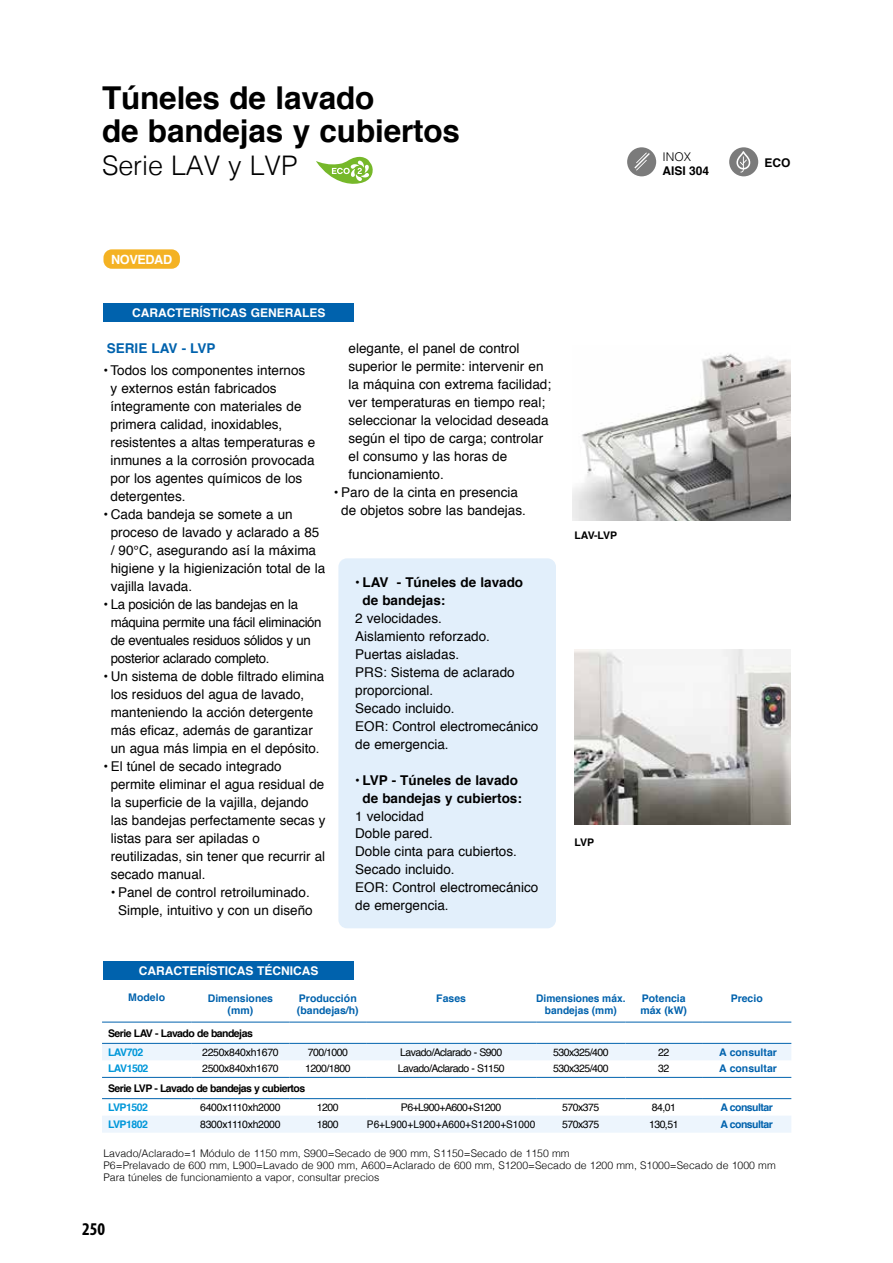
<style>
.page{position:relative;width:893px;height:1263px;background:#fff}
.page>*{position:absolute;margin:0;border:0;box-sizing:border-box;transform-origin:0 0}
.t1{font:700 31.5px/33px "Helvetica";letter-spacing:-.005em;color:#000}
.t2{font:300 27px "Helvetica";letter-spacing:-.005em;color:#000}
.t3{font:700 condensed 18px "Myriad Pro";color:#000}
.t4{font:13.5px/18px "Helvetica";color:#000}
.t5{font:13.5px/18px "Helvetica";letter-spacing:-.025em;color:#000}
.t6{font:700 13.5px/18px "Helvetica";color:#000}
.t7{font:700 13.5px "Helvetica";color:#0062ad}
.t8{font:700 12.75px "Helvetica";letter-spacing:-.03em;color:#fff}
.t9{font:700 12px "Helvetica";color:#fff}
.t10{font:700 12px "Helvetica";color:#000}
.t11{font:300 12px "Helvetica";color:#000}
.t12{font:300 10.5px/12px "Helvetica";color:#000}
.t13{font:10.5px "Helvetica";letter-spacing:-.05em;color:#000}
.t14{font:700 10.5px/12px "Helvetica";color:#0062ad;text-align:center}
.t15{font:700 10.5px "Helvetica";letter-spacing:-.05em;color:#000}
.t16{font:10.5px "Helvetica";letter-spacing:-.03em;color:#000}
.t17{font:10.5px "Helvetica";color:#000;scale:.96 1}
.t18{font:700 10.5px "Helvetica";letter-spacing:-.05em;color:#0097d9}
.t19{font:700 10.5px "Helvetica";letter-spacing:-.05em;color:#0062ad}
</style>
<div class="page">
<div style="left:338px;top:558px;width:218px;height:370px;background:#e2effb;border-radius:9px"></div>
<div style="left:103px;top:303px;width:251px;height:19px;background:#0062ad"></div>
<div style="left:104px;top:961px;width:250px;height:19px;background:#0062ad"></div>
<svg style="left:102px;top:1044px;width:689px;height:89px"></svg>
<hr style="left:102px;top:1022px;width:89px;height:1px;background:#0062ad">
<hr style="left:191px;top:1022px;width:99px;height:1px;background:#0062ad">
<hr style="left:290px;top:1022px;width:76px;height:1px;background:#0062ad">
<hr style="left:366px;top:1022px;width:170px;height:1px;background:#0062ad">
<hr style="left:536px;top:1022px;width:89px;height:1px;background:#0062ad">
<hr style="left:625px;top:1022px;width:77px;height:1px;background:#0062ad">
<hr style="left:702px;top:1022px;width:89px;height:1px;background:#0062ad">
<hr style="left:102px;top:1043px;width:89px;height:1px;background:#0062ad">
<hr style="left:191px;top:1043px;width:99px;height:1px;background:#0062ad">
<hr style="left:290px;top:1043px;width:76px;height:1px;background:#0062ad">
<hr style="left:366px;top:1043px;width:170px;height:1px;background:#0062ad">
<hr style="left:536px;top:1043px;width:89px;height:1px;background:#0062ad">
<hr style="left:625px;top:1043px;width:77px;height:1px;background:#0062ad">
<hr style="left:702px;top:1043px;width:89px;height:1px;background:#0062ad">
<hr style="left:102px;top:1077px;width:89px;height:1px;background:#0062ad">
<hr style="left:191px;top:1077px;width:99px;height:1px;background:#0062ad">
<hr style="left:290px;top:1077px;width:76px;height:1px;background:#0062ad">
<hr style="left:366px;top:1077px;width:170px;height:1px;background:#0062ad">
<hr style="left:536px;top:1077px;width:89px;height:1px;background:#0062ad">
<hr style="left:625px;top:1077px;width:77px;height:1px;background:#0062ad">
<hr style="left:702px;top:1077px;width:89px;height:1px;background:#0062ad">
<hr style="left:102px;top:1098px;width:89px;height:1px;background:#0062ad">
<hr style="left:191px;top:1098px;width:99px;height:1px;background:#0062ad">
<hr style="left:290px;top:1098px;width:76px;height:1px;background:#0062ad">
<hr style="left:366px;top:1098px;width:170px;height:1px;background:#0062ad">
<hr style="left:536px;top:1098px;width:89px;height:1px;background:#0062ad">
<hr style="left:625px;top:1098px;width:77px;height:1px;background:#0062ad">
<hr style="left:702px;top:1098px;width:89px;height:1px;background:#0062ad">
<svg style="left:627px;top:147px;width:29px;height:29px"></svg>
<svg style="left:634px;top:152px;width:16px;height:19px"></svg>
<svg style="left:729px;top:147px;width:29px;height:29px"></svg>
<svg style="left:736px;top:151px;width:14px;height:22px"></svg>
<svg style="left:316px;top:156px;width:57px;height:28px"></svg>
<div style="left:103px;top:249px;width:77px;height:20px;background:#f4b223;border-radius:8px"></div>
<img style="left:574px;top:650px;width:217px;height:175px">
<img style="left:572px;top:353px;width:219px;height:168px">
<h1 class="t1" style="left:102px;top:82px;width:360px">Túneles de lavado<br>de bandejas y cubiertos</h1>
<h2 class="t2" style="left:102px;top:142px;width:197px">Serie LAV y LVP</h2>
<p class="t8" style="left:111px;top:249px;width:63px">NOVEDAD</p>
<p class="t9" style="left:132px;top:303px;width:195px">CARACTERÍSTICAS GENERALES</p>
<p class="t7" style="left:107px;top:337px;width:110px">SERIE LAV - LVP</p>
<p class="t4" style="left:111px;top:361px;width:206px;text-indent:-7px">• Todos los componentes internos y externos están fabricados íntegramente con materiales de primera calidad, inoxidables, resistentes a altas temperaturas e inmunes a la corrosión provocada por los agentes químicos de los detergentes.</p>
<p class="t4" style="left:111px;top:505px;width:216px;text-indent:-7px">• Cada bandeja se somete a un proceso de lavado y aclarado a 85 / 90°C, asegurando así la máxima higiene y la higienización total de la vajilla lavada.</p>
<p class="t5" style="left:111px;top:595px;width:212px;text-indent:-7px">• La posición de las bandejas en la máquina permite una fácil eliminación de eventuales residuos sólidos y un posterior aclarado completo.</p>
<p class="t4" style="left:111px;top:667px;width:215px;text-indent:-7px">• Un sistema de doble filtrado elimina los residuos del agua de lavado, manteniendo la acción detergente más eficaz, además de garantizar un agua más limpia en el depósito.</p>
<p class="t4" style="left:111px;top:757px;width:216px;text-indent:-7px">• El túnel de secado integrado permite eliminar el agua residual de la superficie de la vajilla, dejando las bandejas perfectamente secas y listas para ser apiladas o reutilizadas, sin tener que recurrir al secado manual.</p>
<p class="t4" style="left:111px;top:883px;width:203px;text-align:center">• Panel de control retroiluminado.<br>Simple, intuitivo y con un diseño</p>
<p class="t4" style="left:348px;top:339px;width:204px">elegante, el panel de control superior le permite: intervenir en la máquina con extrema facilidad; ver temperaturas en tiempo real; seleccionar la velocidad deseada según el tipo de carga; controlar el consumo y las horas de funcionamiento.</p>
<p class="t4" style="left:334px;top:483px;width:193px;text-align:center">• Paro de la cinta en presencia de objetos sobre las bandejas.</p>
<p class="t6" style="left:362px;top:573px;width:162px;text-indent:-7px">• LAV - Túneles de lavado de bandejas:</p>
<p class="t4" style="left:355px;top:609px;width:185px">2 velocidades.<br>Aislamiento reforzado.<br>Puertas aisladas.<br>PRS: Sistema de aclarado proporcional.<br>Secado incluido.<br>EOR: Control electromecánico de emergencia.</p>
<p class="t6" style="left:355px;top:771px;width:168px;text-align:center">• LVP - Túneles de lavado de bandejas y cubiertos:</p>
<p class="t4" style="left:355px;top:807px;width:185px">1 velocidad<br>Doble pared.<br>Doble cinta para cubiertos.<br>Secado incluido.<br>EOR: Control electromecánico de emergencia.</p>
<p class="t15" style="left:574px;top:527px;width:44px">LAV-LVP</p>
<p class="t15" style="left:574px;top:833px;width:21px">LVP</p>
<p class="t11" style="left:662px;top:146px;width:30px">INOX</p>
<p class="t10" style="left:662px;top:161px;width:48px">AISI 304</p>
<p class="t10" style="left:764px;top:153px;width:28px">ECO</p>
<p class="t9" style="left:139px;top:961px;width:181px">CARACTERÍSTICAS TÉCNICAS</p>
<p class="t14" style="left:128px;top:991px;width:38px">Modelo</p>
<p class="t14" style="left:208px;top:993px;width:67px">Dimensiones (mm)</p>
<p class="t14" style="left:297px;top:993px;width:63px;text-align:left">Producción (bandejas/h)</p>
<p class="t14" style="left:436px;top:993px;width:31px">Fases</p>
<p class="t14" style="left:536px;top:993px;width:91px">Dimensiones máx. bandejas (mm)</p>
<p class="t14" style="left:640px;top:993px;width:48px;text-align:left">Potencia máx (kW)</p>
<p class="t14" style="left:731px;top:993px;width:34px">Precio</p>
<p class="t15" style="left:108px;top:1024px;width:146px">Serie LAV - Lavado de bandejas</p>
<p class="t18" style="left:108px;top:1044px;width:37px">LAV702</p>
<p class="t16" style="left:202px;top:1044px;width:78px">2250x840xh1670</p>
<p class="t13" style="left:308px;top:1044px;width:42px">700/1000</p>
<p class="t13" style="left:400px;top:1044px;width:104px">Lavado/Aclarado - S900</p>
<p class="t13" style="left:553px;top:1044px;width:57px">530x325/400</p>
<p class="t13" style="left:658px;top:1044px;width:13px">22</p>
<p class="t14" style="left:719px;top:1046px;width:59px">A consultar</p>
<p class="t18" style="left:108px;top:1060px;width:42px">LAV1502</p>
<p class="t16" style="left:202px;top:1061px;width:78px">2500x840xh1670</p>
<p class="t13" style="left:305px;top:1061px;width:47px">1200/1800</p>
<p class="t13" style="left:398px;top:1061px;width:108px">Lavado/Aclarado - S1150</p>
<p class="t13" style="left:553px;top:1061px;width:57px">530x325/400</p>
<p class="t13" style="left:658px;top:1061px;width:13px">32</p>
<p class="t14" style="left:719px;top:1063px;width:59px">A consultar</p>
<p class="t15" style="left:108px;top:1079px;width:199px">Serie LVP - Lavado de bandejas y cubiertos</p>
<p class="t18" style="left:108px;top:1099px;width:41px">LVP1502</p>
<p class="t16" style="left:200px;top:1099px;width:82px">6400x1110xh2000</p>
<p class="t13" style="left:317px;top:1099px;width:23px">1200</p>
<p class="t13" style="left:401px;top:1099px;width:102px">P6+L900+A600+S1200</p>
<p class="t13" style="left:562px;top:1099px;width:39px">570x375</p>
<p class="t13" style="left:652px;top:1099px;width:26px">84,01</p>
<p class="t19" style="left:720px;top:1099px;width:54px">A consultar</p>
<p class="t18" style="left:108px;top:1116px;width:41px">LVP1802</p>
<p class="t16" style="left:200px;top:1116px;width:82px">8300x1110xh2000</p>
<p class="t13" style="left:317px;top:1116px;width:23px">1800</p>
<p class="t17" style="left:367px;top:1116px;width:177px">P6+L900+L900+A600+S1200+S1000</p>
<p class="t13" style="left:562px;top:1116px;width:39px">570x375</p>
<p class="t13" style="left:649px;top:1116px;width:31px">130,51</p>
<p class="t19" style="left:720px;top:1116px;width:54px">A consultar</p>
<p class="t12" style="left:103px;top:1147px;width:674px">Lavado/Aclarado=1 Módulo de 1150 mm, S900=Secado de 900 mm, S1150=Secado de 1150 mm<br>P6=Prelavado de 600 mm, L900=Lavado de 900 mm, A600=Aclarado de 600 mm, S1200=Secado de 1200 mm, S1000=Secado de 1000 mm<br>Para túneles de funcionamiento a vapor, consultar precios</p>
<h3 class="t3" style="left:82px;top:1218px;width:25px">250</h3>
</div>
